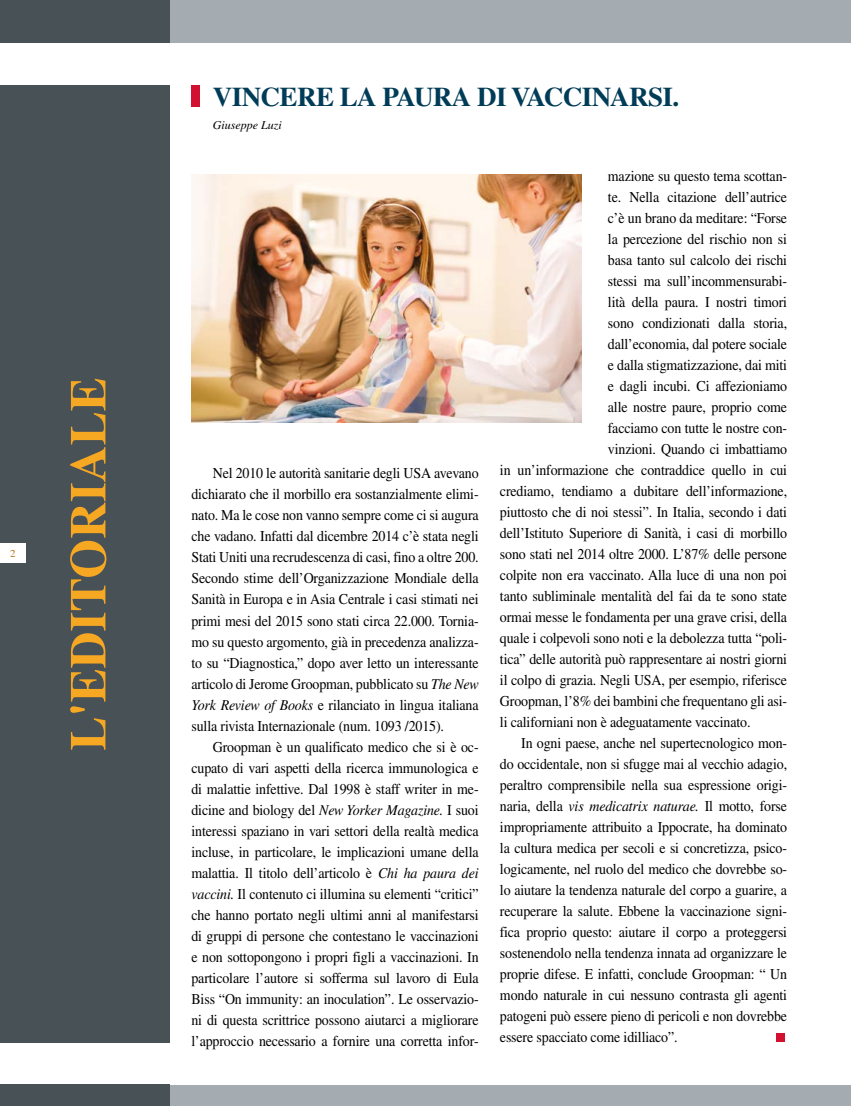
<style>
.page{position:relative;width:851px;height:1106px;background:#fff}
.page>*{position:absolute;margin:0;border:0;box-sizing:border-box;transform-origin:0 0}
.t1{font:700 51px "Times";color:#f7a823}
.t2{font:700 27px "Times";letter-spacing:-.02em;color:#003c58}
.t3{font:15px/21px "Times";letter-spacing:-.01em;color:#000;text-align:justify;scale:.93 1}
.t4{font:italic 12px "Times";color:#000}
.s1{font-style:italic}
</style>
<div class="page">
<div style="left:0;top:0;width:850px;height:43px;background:#a4acb1"></div>
<div style="left:0;top:1085px;width:850px;height:21px;background:#a4acb1"></div>
<div style="left:0;top:0;width:170px;height:43px;background:#485156"></div>
<div style="left:0;top:85px;width:170px;height:957px;background:#485156"></div>
<div style="left:0;top:1084px;width:170px;height:22px;background:#485156"></div>
<div style="left:0;top:543px;width:26px;height:20px;background:#fff"></div>
<div style="left:776px;top:1033px;width:8px;height:9px;background:#d1112f"></div>
<div style="left:191px;top:85px;width:9px;height:21px;background:#d1112f"></div>
<img style="left:191px;top:174px;width:390px;height:248px">
<h1 class="t1" style="left:58px;top:750px;width:375px;rotate:-90deg">L'EDITORIALE</h1>
<h2 class="t2" style="left:213px;top:81px;width:468px">VINCERE LA PAURA DI VACCINARSI.</h2>
<p class="t4" style="left:213px;top:119px;width:70px">Giuseppe Luzi</p>
<p class="t3" style="left:191px;top:463px;width:310px;text-indent:21px">Nel 2010 le autorità sanitarie degli USA avevano dichiarato che il morbillo era sostanzialmente elimi&shy;nato. Ma le cose non vanno sempre come ci si augura che vadano. Infatti dal dicembre 2014 c’è stata negli Stati Uniti una recrudescenza di casi, fino a oltre 200.<br>Secondo stime dell’Organizzazione Mondiale della Sanità in Europa e in Asia Centrale i casi stimati nei primi mesi del 2015 sono stati circa 22.000. Tornia&shy;mo su questo argomento, già in precedenza analizza&shy;to su “Diagnostica,” dopo aver letto un interessante articolo di Jerome Groopman, pubblicato su <span class="s1">The New York Review of Books</span> e rilanciato in lingua italiana sulla rivista Internazionale (num. 1093 /2015).</p>
<p class="t3" style="left:191px;top:736px;width:310px;text-indent:21px">Groopman è un qualificato medico che si è oc&shy;cupato di vari aspetti della ricerca immunologica e di malattie infettive. Dal 1998 è staff writer in me&shy;dicine and biology del <span class="s1">New Yorker Magazine.</span> I suoi interessi spaziano in vari settori della realtà medica incluse, in particolare, le implicazioni umane della malattia. Il titolo dell’articolo è <span class="s1">Chi ha paura dei vaccini.</span> Il contenuto ci illumina su elementi “critici” che hanno portato negli ultimi anni al manifestarsi di gruppi di persone che contestano le vaccinazioni e non sottopongono i propri figli a vaccinazioni. In particolare l’autore si sofferma sul lavoro di Eula Biss “On immunity: an inoculation”. Le osservazio&shy;ni di questa scrittrice possono aiutarci a migliorare l’approccio necessario a fornire una corretta infor-</p>
<p class="t3" style="left:608px;top:165px;width:194px">mazione su questo tema scottan-</p>
<p class="t3" style="left:608px;top:186px;width:194px">te. Nella citazione dell’autrice</p>
<p class="t3" style="left:608px;top:207px;width:194px">c’è un brano da meditare: “Forse</p>
<p class="t3" style="left:608px;top:228px;width:194px">la percezione del rischio non si</p>
<p class="t3" style="left:608px;top:249px;width:194px">basa tanto sul calcolo dei rischi</p>
<p class="t3" style="left:608px;top:270px;width:194px">stessi ma sull’incommensurabi-</p>
<p class="t3" style="left:608px;top:291px;width:194px">lità della paura. I nostri timori</p>
<p class="t3" style="left:608px;top:312px;width:194px">sono condizionati dalla storia,</p>
<p class="t3" style="left:608px;top:333px;width:194px">dall’economia, dal potere sociale</p>
<p class="t3" style="left:608px;top:354px;width:194px">e dalla stigmatizzazione, dai miti</p>
<p class="t3" style="left:608px;top:375px;width:194px">e dagli incubi. Ci affezioniamo</p>
<p class="t3" style="left:608px;top:396px;width:194px">alle nostre paure, proprio come</p>
<p class="t3" style="left:608px;top:417px;width:194px">facciamo con tutte le nostre con-</p>
<p class="t3" style="left:608px;top:438px;width:194px">vinzioni. Quando ci imbattiamo</p>
<p class="t3" style="left:500px;top:459px;width:310px">in un’informazione che contraddice quello in cui</p>
<p class="t3" style="left:500px;top:480px;width:310px">crediamo, tendiamo a dubitare dell’informazione,</p>
<p class="t3" style="left:500px;top:501px;width:310px">piuttosto che di noi stessi”. In Italia, secondo i dati</p>
<p class="t3" style="left:500px;top:522px;width:310px">dell’Istituto Superiore di Sanità, i casi di morbillo</p>
<p class="t3" style="left:500px;top:543px;width:310px">sono stati nel 2014 oltre 2000. L’87% delle persone</p>
<p class="t3" style="left:500px;top:564px;width:310px">colpite non era vaccinato. Alla luce di una non poi</p>
<p class="t3" style="left:500px;top:585px;width:310px">tanto subliminale mentalità del fai da te sono state</p>
<p class="t3" style="left:500px;top:606px;width:310px">ormai messe le fondamenta per una grave crisi, della</p>
<p class="t3" style="left:500px;top:627px;width:310px">quale i colpevoli sono noti e la debolezza tutta “poli-</p>
<p class="t3" style="left:500px;top:648px;width:310px">tica” delle autorità può rappresentare ai nostri giorni</p>
<p class="t3" style="left:500px;top:669px;width:310px">il colpo di grazia. Negli USA, per esempio, riferisce</p>
<p class="t3" style="left:500px;top:690px;width:310px">Groopman, l’8% dei bambini che frequentano gli asi-</p>
<p class="t3" style="left:500px;top:711px;width:271px">li californiani non è adeguatamente vaccinato.</p>
<p class="t3" style="left:521px;top:732px;width:287px">In ogni paese, anche nel supertecnologico mon-</p>
<p class="t3" style="left:500px;top:753px;width:310px">do occidentale, non si sfugge mai al vecchio adagio,</p>
<p class="t3" style="left:500px;top:774px;width:310px">peraltro comprensibile nella sua espressione origi-</p>
<p class="t3" style="left:500px;top:795px;width:310px">naria, della <span class="s1">vis medicatrix naturae.</span> Il motto, forse</p>
<p class="t3" style="left:500px;top:816px;width:310px">impropriamente attribuito a Ippocrate, ha dominato</p>
<p class="t3" style="left:500px;top:837px;width:310px">la cultura medica per secoli e si concretizza, psico-</p>
<p class="t3" style="left:500px;top:858px;width:310px">logicamente, nel ruolo del medico che dovrebbe so-</p>
<p class="t3" style="left:500px;top:879px;width:310px">lo aiutare la tendenza naturale del corpo a guarire, a</p>
<p class="t3" style="left:500px;top:900px;width:310px">recuperare la salute. Ebbene la vaccinazione signi-</p>
<p class="t3" style="left:500px;top:921px;width:310px">fica proprio questo: aiutare il corpo a proteggersi</p>
<p class="t3" style="left:500px;top:942px;width:310px">sostenendolo nella tendenza innata ad organizzare le</p>
<p class="t3" style="left:500px;top:963px;width:310px">proprie difese. E infatti, conclude Groopman: “ Un</p>
<p class="t3" style="left:500px;top:984px;width:310px">mondo naturale in cui nessuno contrasta gli agenti</p>
<p class="t3" style="left:500px;top:1005px;width:310px">patogeni può essere pieno di pericoli e non dovrebbe</p>
<p class="t3" style="left:500px;top:1026px;width:192px">essere spacciato come idilliaco”.</p>
</div>
